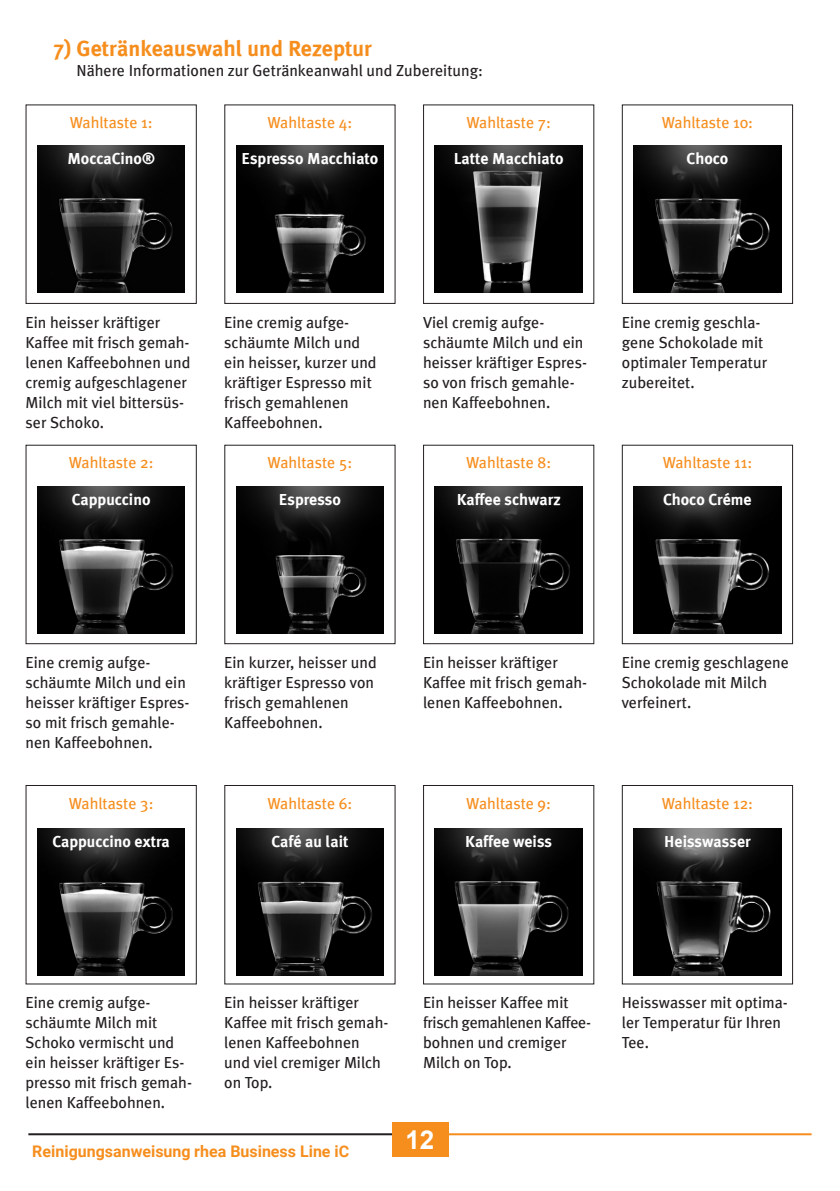
<style>
.page{position:relative;width:840px;height:1191px;background:#fff}
.page>*{position:absolute;margin:0;border:0;box-sizing:border-box;transform-origin:0 0}
.t1{font:700 26px "Arial";color:#fff}
.t2{font:700 22px "Meta Plus";color:#f68e1e}
.t3{font:16px/20px "Meta Plus";color:#231f20}
.t4{font:16px "Meta Plus";color:#f68e1e}
.t5{font:700 16px "Meta Plus";color:#fff}
.t6{font:700 16px "Roboto";color:#f68e1e}
</style>
<div class="page">
<hr style="left:28px;top:1133px;width:369px;height:2px;background:#231f20">
<hr style="left:442px;top:1133px;width:369px;height:2px;background:#f68e1e">
<div style="left:391px;top:1123px;width:57px;height:34px;background:#f68e1e"></div>
<div style="left:26px;top:104px;width:171px;height:200px;border:1px solid #231f20"></div>
<div style="left:26px;top:445px;width:171px;height:199px;border:1px solid #231f20"></div>
<div style="left:26px;top:785px;width:171px;height:199px;border:1px solid #231f20"></div>
<div style="left:423px;top:104px;width:171px;height:200px;border:1px solid #231f20"></div>
<div style="left:423px;top:445px;width:171px;height:199px;border:1px solid #231f20"></div>
<div style="left:423px;top:785px;width:171px;height:199px;border:1px solid #231f20"></div>
<div style="left:621px;top:104px;width:171px;height:200px;border:1px solid #231f20"></div>
<div style="left:621px;top:445px;width:171px;height:199px;border:1px solid #231f20"></div>
<div style="left:621px;top:785px;width:171px;height:199px;border:1px solid #231f20"></div>
<img style="left:37px;top:145px;width:148px;height:147px">
<img style="left:37px;top:486px;width:148px;height:147px">
<img style="left:37px;top:828px;width:148px;height:148px">
<img style="left:434px;top:145px;width:148px;height:147px">
<img style="left:434px;top:486px;width:148px;height:147px">
<img style="left:434px;top:828px;width:148px;height:148px">
<img style="left:236px;top:145px;width:147px;height:147px">
<img style="left:236px;top:486px;width:147px;height:147px">
<img style="left:236px;top:828px;width:147px;height:148px">
<img style="left:633px;top:145px;width:147px;height:147px">
<img style="left:633px;top:486px;width:147px;height:147px">
<img style="left:633px;top:828px;width:147px;height:148px">
<h2 class="t2" style="left:54px;top:36px;width:319px">7) Getränkeauswahl und Rezeptur</h2>
<p class="t3" style="left:77px;top:60px;width:407px">Nähere Informationen zur Getränkeanwahl und Zubereitung:</p>
<p class="t4" style="left:70px;top:113px;width:84px">Wahltaste 1:</p>
<p class="t4" style="left:267px;top:113px;width:86px">Wahltaste 4:</p>
<p class="t4" style="left:466px;top:113px;width:86px">Wahltaste 7:</p>
<p class="t4" style="left:661px;top:113px;width:93px">Wahltaste 10:</p>
<p class="t5" style="left:67px;top:149px;width:89px">MoccaCino®</p>
<p class="t5" style="left:241px;top:149px;width:138px">Espresso Macchiato</p>
<p class="t5" style="left:453px;top:149px;width:111px">Latte Macchiato</p>
<p class="t5" style="left:686px;top:149px;width:43px">Choco</p>
<p class="t3" style="left:26px;top:312px;width:166px">Ein heisser kräftiger<br>Kaffee mit frisch gemah&shy;lenen Kaffeebohnen und cremig aufgeschlagener<br>Milch mit viel bittersüs&shy;ser Schoko.</p>
<p class="t3" style="left:224px;top:312px;width:154px">Eine cremig aufge&shy;schäumte Milch und ein heisser, kurzer und kräftiger Espresso mit frisch gemahlenen<br>Kaffeebohnen.</p>
<p class="t3" style="left:423px;top:312px;width:165px">Viel cremig aufge&shy;schäumte Milch und ein heisser kräftiger Espres&shy;so von frisch gemahle&shy;nen Kaffeebohnen.</p>
<p class="t3" style="left:621px;top:312px;width:147px">Eine cremig geschla&shy;gene Schokolade mit optimaler Temperatur zubereitet.</p>
<p class="t4" style="left:69px;top:453px;width:86px">Wahltaste 2:</p>
<p class="t4" style="left:267px;top:453px;width:86px">Wahltaste 5:</p>
<p class="t4" style="left:466px;top:453px;width:87px">Wahltaste 8:</p>
<p class="t4" style="left:662px;top:453px;width:91px">Wahltaste 11:</p>
<p class="t5" style="left:72px;top:490px;width:80px">Cappuccino</p>
<p class="t5" style="left:279px;top:490px;width:63px">Espresso</p>
<p class="t5" style="left:456px;top:490px;width:105px">Kaffee schwarz</p>
<p class="t5" style="left:662px;top:490px;width:90px">Choco Créme</p>
<p class="t3" style="left:26px;top:652px;width:165px">Eine cremig aufge&shy;schäumte Milch und ein heisser kräftiger Espres&shy;so mit frisch gemahle&shy;nen Kaffeebohnen.</p>
<p class="t3" style="left:224px;top:652px;width:154px">Ein kurzer, heisser und kräftiger Espresso von frisch gemahlenen<br>Kaffeebohnen.</p>
<p class="t3" style="left:423px;top:652px;width:165px">Ein heisser kräftiger<br>Kaffee mit frisch gemah&shy;lenen Kaffeebohnen.</p>
<p class="t3" style="left:621px;top:652px;width:168px">Eine cremig geschlagene<br>Schokolade mit Milch verfeinert.</p>
<p class="t4" style="left:69px;top:794px;width:86px">Wahltaste 3:</p>
<p class="t4" style="left:267px;top:794px;width:86px">Wahltaste 6:</p>
<p class="t4" style="left:466px;top:794px;width:86px">Wahltaste 9:</p>
<p class="t4" style="left:661px;top:794px;width:93px">Wahltaste 12:</p>
<p class="t5" style="left:52px;top:832px;width:119px">Cappuccino extra</p>
<p class="t5" style="left:271px;top:832px;width:78px">Café au lait</p>
<p class="t5" style="left:465px;top:832px;width:88px">Kaffee weiss</p>
<p class="t5" style="left:663px;top:832px;width:88px">Heisswasser</p>
<p class="t3" style="left:26px;top:992px;width:168px">Eine cremig aufge&shy;schäumte Milch mit<br>Schoko vermischt und ein heisser kräftiger Es&shy;presso mit frisch gemah&shy;lenen Kaffeebohnen.</p>
<p class="t3" style="left:224px;top:992px;width:165px">Ein heisser kräftiger<br>Kaffee mit frisch gemah&shy;lenen Kaffeebohnen und viel cremiger Milch on Top.</p>
<p class="t6" style="left:32px;top:1139px;width:318px">Reinigungsanweisung rhea Business Line iC</p>
<p class="t3" style="left:423px;top:992px;width:169px">Ein heisser Kaffee mit frisch gemahlenen Kaffee&shy;bohnen und cremiger<br>Milch on Top.</p>
<h1 class="t1" style="left:405px;top:1123px;width:30px">12</h1>
<p class="t3" style="left:621px;top:992px;width:167px">Heisswasser mit optima&shy;ler Temperatur für Ihren<br>Tee.</p>
</div>
